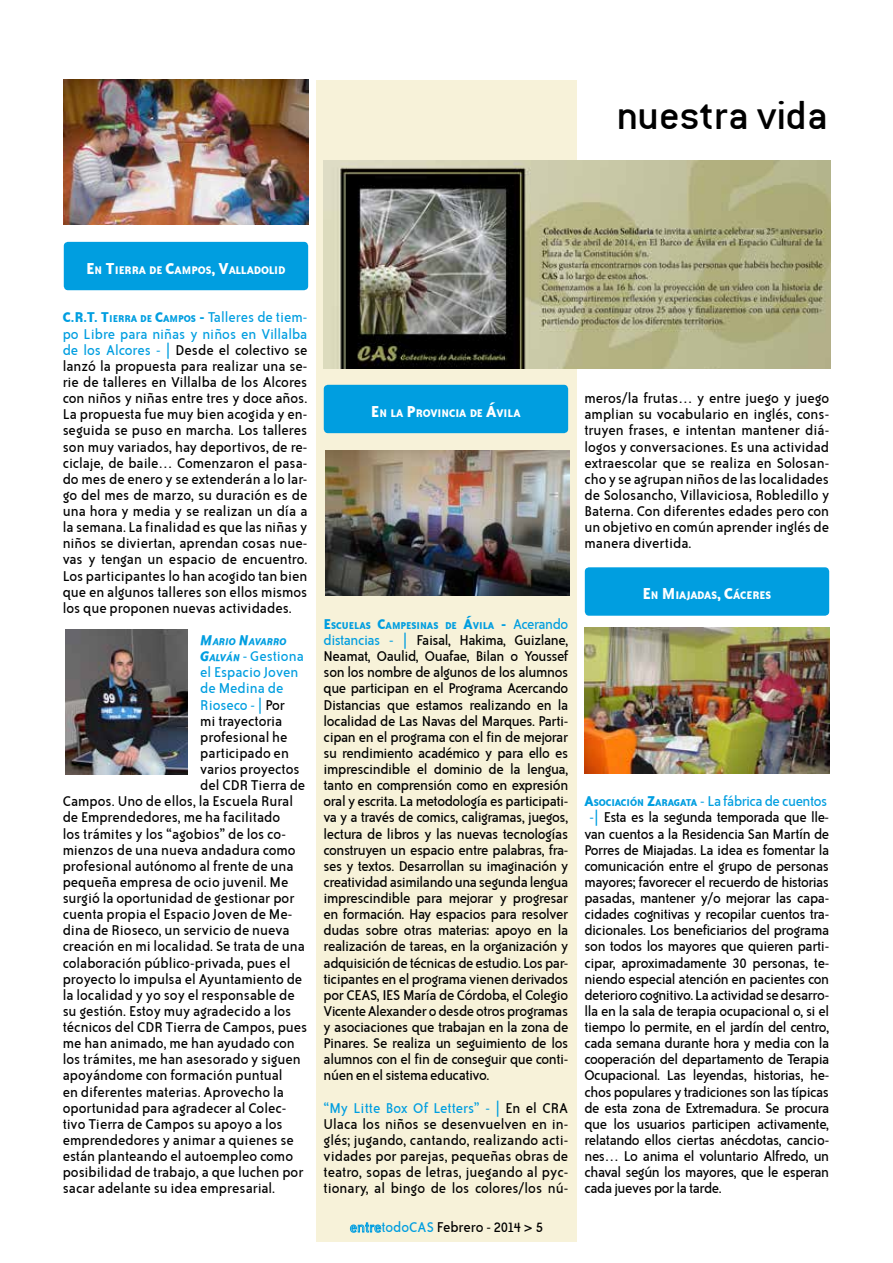
<style>
.page{position:relative;width:893px;height:1263px;background:#fff}
.page>*{position:absolute;margin:0;border:0;box-sizing:border-box;transform-origin:0 0}
.t1{font:45px "Conduit ITC";color:#000}
.t2{font:16.2px/16.2px "Bailey Sans ITCTT Book";letter-spacing:-.025em;color:#000;text-align:justify}
.t3{font:16.2px "Bailey Sans ITCTT Book";color:#000}
.t4{font:16.2px "Bailey Sans ITCTT Book";color:#009ee0}
.t5{font:16.2px "Bailey Sans ITCTT Book";letter-spacing:-.025em;color:#009ee0}
.t6{font:12.6px "Bailey Sans ITCTT Bold";color:#fff}
.t7{font:11.25px "Bailey Sans ITCTT Bold";color:#009ee0}
.t8{font:italic 11.25px "Bailey Sans ITCTT Bold";letter-spacing:-.02em;color:#009ee0}
.s1{font-size:18px}
.s2{font-family:"Bailey Sans ITCTT Bold";color:#009ee0}
.s3{font-family:"Bailey Sans ITCTT Bold";font-size:11.25px;color:#009ee0}
.s4{color:#009ee0}
.s5{font-size:16.2px}
.s6{font-family:"Bailey Sans ITCTT Bold";font-style:italic}
.s7{font-family:"Bailey Sans ITCTT Bold";font-style:italic;font-size:11.25px}
.s8{color:#000}
.s9{font-family:"Bailey Sans ITCTT Book";font-size:16.2px}
.s10{font-family:"Bailey Sans ITCTT Bold"}
.s11{font-family:"Bailey Sans ITCTT Bold";font-size:11.25px}
</style>
<div class="page">
<div style="left:316px;top:81px;width:261px;height:1161px;background:#f7f2d9"></div>
<svg style="left:350px;top:1222px;width:31px;height:10px"></svg>
<div style="left:64px;top:242px;width:244px;height:48px;background:#009ee0;border-radius:4px"></div>
<div style="left:324px;top:385px;width:244px;height:48px;background:#009ee0;border-radius:4px"></div>
<div style="left:585px;top:567px;width:244px;height:49px;background:#009ee0;border-radius:4px"></div>
<img style="left:64px;top:79px;width:244px;height:145px">
<img style="left:325px;top:451px;width:245px;height:145px">
<img style="left:585px;top:628px;width:244px;height:145px">
<img style="left:324px;top:161px;width:506px;height:208px">
<img style="left:65px;top:629px;width:123px;height:145px">
<h1 class="t1" style="left:616px;top:90px;width:213px">nuestra vida</h1>
<p class="t6" style="left:86px;top:263px;width:201px"><span class="s1">E</span>N <span class="s1">T</span>IERRA DE <span class="s1">C</span>AMPOS<span class="s1">, V</span>ALLADOLID</p>
<p class="t2" style="left:63px;top:310px;width:246px"><span class="s2">C.R.T. T</span><span class="s3">IERRA DE</span> <span class="s2">C</span><span class="s3">AMPOS</span> <span class="s2">-</span> <span class="s4">Talleres de tiem&shy;po Libre para niñas y niños en Villalba de los Alcores - |</span> Desde el colectivo se lanzó la propuesta para realizar una se&shy;rie de talleres en Villalba de los Alcores con niños y niñas entre tres y doce años.<br>La propuesta fue muy bien acogida y en&shy;seguida se puso en marcha. Los talleres son muy variados, hay deportivos, de re&shy;ciclaje, de baile… Comenzaron el pasa&shy;do mes de enero y se extenderán a lo lar&shy;go del mes de marzo, su duración es de una hora y media y se realizan un día a la semana. La finalidad es que las niñas y niños se diviertan, aprendan cosas nue&shy;vas y tengan un espacio de encuentro.<br>Los participantes lo han acogido tan bien que en algunos talleres son ellos mismos los que proponen nuevas actividades.</p>
<p class="t8" style="left:200px;top:636px;width:88px"><span class="s5">M</span>ARIO <span class="s5">N</span>AVARRO</p>
<p class="t4" style="left:200px;top:648px;width:105px"><span class="s6">G</span><span class="s7">ALVÁN</span> - Gestiona</p>
<p class="t4" style="left:200px;top:664px;width:100px">el Espacio Joven</p>
<p class="t4" style="left:200px;top:680px;width:85px">de Medina de</p>
<p class="t4" style="left:200px;top:696px;width:86px">Rioseco - | <span class="s8">Por</span></p>
<p class="t2" style="left:200px;top:713px;width:83px">mi trayectoria</p>
<p class="t3" style="left:200px;top:728px;width:89px">profesional he</p>
<p class="t3" style="left:200px;top:744px;width:90px">participado en</p>
<p class="t3" style="left:200px;top:761px;width:101px">varios proyectos</p>
<p class="t3" style="left:200px;top:777px;width:106px">del CDR Tierra de</p>
<p class="t3" style="left:63px;top:793px;width:232px">Campos. Uno de ellos, la Escuela Rural</p>
<p class="t3" style="left:63px;top:809px;width:219px">de Emprendedores, me ha facilitado</p>
<p class="t3" style="left:63px;top:825px;width:225px">los trámites y los “agobios” de los co-</p>
<p class="t3" style="left:63px;top:841px;width:234px">mienzos de una nueva andadura como</p>
<p class="t3" style="left:63px;top:857px;width:232px">profesional autónomo al frente de una</p>
<p class="t3" style="left:63px;top:873px;width:227px">pequeña empresa de ocio juvenil. Me</p>
<p class="t3" style="left:63px;top:890px;width:233px">surgió la oportunidad de gestionar por</p>
<p class="t3" style="left:63px;top:906px;width:231px">cuenta propia el Espacio Joven de Me-</p>
<p class="t3" style="left:63px;top:922px;width:228px">dina de Rioseco, un servicio de nueva</p>
<p class="t3" style="left:63px;top:938px;width:244px">creación en mi localidad. Se trata de una</p>
<p class="t3" style="left:63px;top:954px;width:229px">colaboración público-privada, pues el</p>
<p class="t3" style="left:63px;top:970px;width:241px">proyecto lo impulsa el Ayuntamiento de</p>
<p class="t3" style="left:63px;top:986px;width:234px">la localidad y yo soy el responsable de</p>
<p class="t3" style="left:63px;top:1002px;width:230px">su gestión. Estoy muy agradecido a los</p>
<p class="t3" style="left:63px;top:1019px;width:246px">técnicos del CDR Tierra de Campos, pues</p>
<p class="t3" style="left:63px;top:1035px;width:234px">me han animado, me han ayudado con</p>
<p class="t3" style="left:63px;top:1051px;width:240px">los trámites, me han asesorado y siguen</p>
<p class="t3" style="left:63px;top:1067px;width:221px">apoyándome con formación puntual</p>
<p class="t3" style="left:63px;top:1083px;width:223px">en diferentes materias. Aprovecho la</p>
<p class="t3" style="left:63px;top:1099px;width:225px">oportunidad para agradecer al Colec-</p>
<p class="t3" style="left:63px;top:1115px;width:222px">tivo Tierra de Campos su apoyo a los</p>
<p class="t3" style="left:63px;top:1131px;width:232px">emprendedores y animar a quienes se</p>
<p class="t3" style="left:63px;top:1148px;width:232px">están planteando el autoempleo como</p>
<p class="t3" style="left:63px;top:1164px;width:242px">posibilidad de trabajo, a que luchen por</p>
<p class="t3" style="left:63px;top:1180px;width:214px">sacar adelante su idea empresarial.</p>
<p class="t6" style="left:371px;top:406px;width:151px"><span class="s1">E</span>N LA <span class="s1">P</span>ROVINCIA DE <span class="s1">Á</span>VILA</p>
<p class="t2" style="left:584px;top:390px;width:246px">meros/la frutas… y entre juego y juego amplian su vocabulario en inglés, cons&shy;truyen frases, e intentan mantener diá&shy;logos y conversaciones. Es una actividad extraescolar que se realiza en Solosan&shy;cho y se agrupan niños de las localidades de Solosancho, Villaviciosa, Robledillo y Baterna. Con diferentes edades pero con un objetivo en común aprender inglés de manera divertida.</p>
<p class="t7" style="left:324px;top:619px;width:246px"><span class="s5">E</span>SCUELAS <span class="s5">C</span>AMPESINAS DE <span class="s5">Á</span>VILA <span class="s5">-</span> <span class="s9">Acerando</span></p>
<p class="t2" style="left:324px;top:632px;width:246px"><span class="s4">distancias - |</span> Faisal, Hakima, Guizlane, Neamat, Oaulid, Ouafae, Bilan o Youssef son los nombre de algunos de los alumnos que participan en el Programa Acercando Distancias que estamos realizando en la localidad de Las Navas del Marques. Parti&shy;cipan en el programa con el fin de mejorar su rendimiento académico y para ello es imprescindible el dominio de la lengua, tanto en comprensión como en expresión oral y escrita. La metodología es participati&shy;va y a través de comics, caligramas, juegos, lectura de libros y las nuevas tecnologías construyen un espacio entre palabras, fra&shy;ses y textos. Desarrollan su imaginación y creatividad asimilando una segunda lengua imprescindible para mejorar y progresar en formación. Hay espacios para resolver dudas sobre otras materias: apoyo en la realización de tareas, en la organización y adquisición de técnicas de estudio. Los par&shy;ticipantes en el programa vienen derivados por CEAS, IES María de Córdoba, el Colegio Vicente Alexander o desde otros programas y asociaciones que trabajan en la zona de Pinares. Se realiza un seguimiento de los alumnos con el fin de conseguir que conti&shy;núen en el sistema educativo.</p>
<p class="t2" style="left:324px;top:1100px;width:246px"><span class="s4">“My Litte Box Of Letters” - |</span> En el CRA Ulaca los niños se desenvuelven en in&shy;glés; jugando, cantando, realizando acti&shy;vidades por parejas, pequeñas obras de teatro, sopas de letras, juegando al pyc&shy;tionary, al bingo de los colores/los nú-</p>
<p class="t3" style="left:381px;top:1219px;width:163px"><span class="s4">todoCAS</span> Febrero - 2014 &gt; 5</p>
<p class="t6" style="left:642px;top:588px;width:130px"><span class="s1">E</span>N <span class="s1">M</span> IAJADAS<span class="s1">, C</span>ÁCERES</p>
<p class="t5" style="left:584px;top:793px;width:245px"><span class="s10">A</span><span class="s11">SOCIACIÓN</span> <span class="s10">Z</span><span class="s11">ARAGATA</span> - La fábrica de cuentos</p>
<p class="t2" style="left:590px;top:810px;width:241px"><span class="s4">-|</span> Esta es la segunda temporada que lle-</p>
<p class="t2" style="left:584px;top:826px;width:246px">van cuentos a la Residencia San Martín de</p>
<p class="t2" style="left:584px;top:842px;width:246px">Porres de Miajadas. La idea es fomentar la</p>
<p class="t2" style="left:584px;top:858px;width:246px">comunicación entre el grupo de personas</p>
<p class="t2" style="left:584px;top:874px;width:246px">mayores; favorecer el recuerdo de historias</p>
<p class="t2" style="left:584px;top:890px;width:246px">pasadas, mantener y/o mejorar las capa-</p>
<p class="t2" style="left:584px;top:906px;width:246px">cidades cognitivas y recopilar cuentos tra-</p>
<p class="t2" style="left:584px;top:923px;width:246px">dicionales. Los beneficiarios del programa</p>
<p class="t2" style="left:584px;top:939px;width:246px">son todos los mayores que quieren parti-</p>
<p class="t2" style="left:584px;top:955px;width:246px">cipar, aproximadamente 30 personas, te-</p>
<p class="t2" style="left:584px;top:971px;width:246px">niendo especial atención en pacientes con</p>
<p class="t2" style="left:584px;top:987px;width:246px">deterioro cognitivo. La actividad se desarro-</p>
<p class="t2" style="left:584px;top:1003px;width:246px">lla en la sala de terapia ocupacional o, si el</p>
<p class="t2" style="left:584px;top:1019px;width:246px">tiempo lo permite, en el jardín del centro,</p>
<p class="t2" style="left:584px;top:1035px;width:246px">cada semana durante hora y media con la</p>
<p class="t2" style="left:584px;top:1052px;width:246px">cooperación del departamento de Terapia</p>
<p class="t2" style="left:584px;top:1068px;width:246px">Ocupacional. Las leyendas, historias, he-</p>
<p class="t2" style="left:584px;top:1084px;width:246px">chos populares y tradiciones son las típicas</p>
<p class="t2" style="left:584px;top:1100px;width:246px">de esta zona de Extremadura. Se procura</p>
<p class="t2" style="left:584px;top:1116px;width:246px">que los usuarios participen activamente,</p>
<p class="t2" style="left:584px;top:1132px;width:246px">relatando ellos ciertas anécdotas, cancio-</p>
<p class="t2" style="left:584px;top:1148px;width:246px">nes… Lo anima el voluntario Alfredo, un</p>
<p class="t2" style="left:584px;top:1164px;width:246px">chaval según los mayores, que le esperan</p>
<p class="t2" style="left:584px;top:1181px;width:139px">cada jueves por la tarde.</p>
</div>
